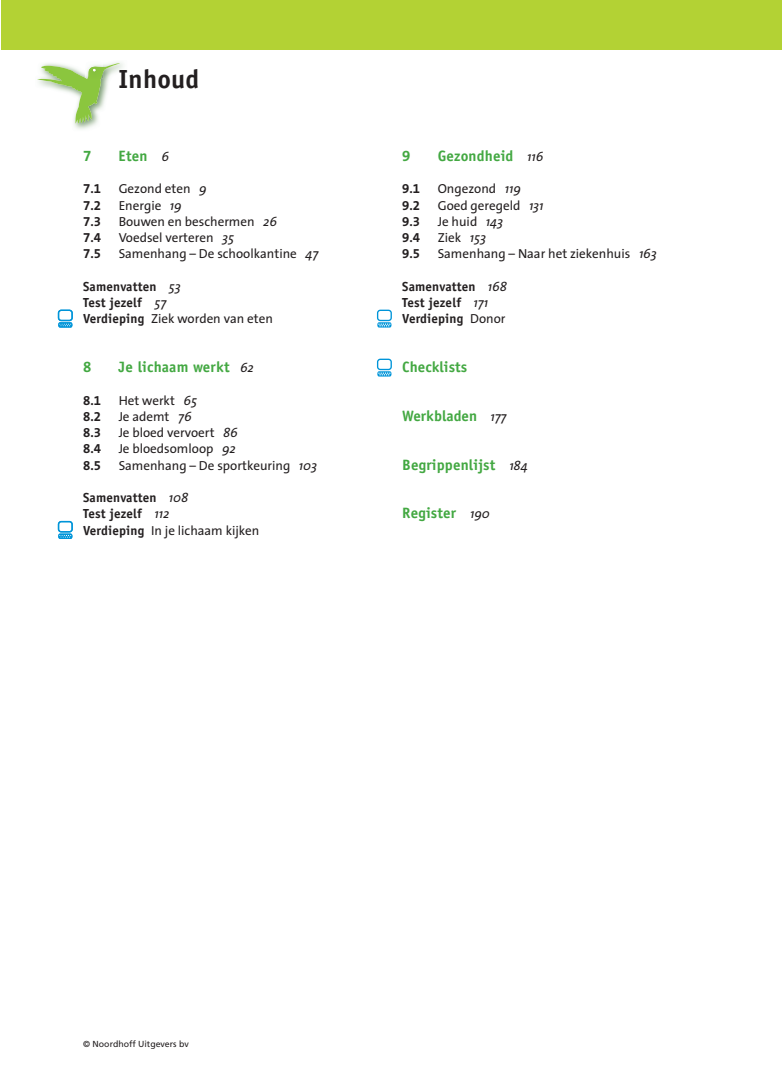
<style>
.page{position:relative;width:782px;height:1088px;background:#fff}
.page>*{position:absolute;margin:0;border:0;box-sizing:border-box;transform-origin:0 0}
.t1{font:700 26.25px "Officina Sans Std";letter-spacing:.01em;color:#231f20}
.t2{font:700 15px "Officina Sans Std";letter-spacing:.01em;color:#43a842}
.t3{font:15px "The Sans Bold Expert";color:#43a842}
.t4{font:13.12px "Thesis Sans";color:#231f20}
.t5{font:700 13.12px/16.2px "Officina Sans Std";letter-spacing:.01em;color:#231f20}
.t6{font:13.12px "The Sans Bold Expert";color:#231f20}
.t7{font:8.75px "Frutiger LT Std";color:#231f20}
.s1{font-family:"Thesis Sans";font-weight:400;font-style:italic;font-size:13.12px;color:#231f20}
.s2{font-style:italic}
.s3{font-family:"Thesis Sans";font-weight:400;font-style:italic}
.s4{font-family:"Officina Sans Std";font-weight:700}
.s5{font-family:"Thesis Sans";font-weight:400}
</style>
<div class="page">
<img style="left:74px;top:62px;width:49px;height:67px">
<img style="left:85px;top:62px;width:18px;height:1px">
<svg style="left:37px;top:63px;width:83px;height:61px"></svg>
<svg style="left:58px;top:310px;width:15px;height:17px"></svg>
<svg style="left:58px;top:521px;width:15px;height:18px"></svg>
<svg style="left:377px;top:310px;width:15px;height:17px"></svg>
<svg style="left:377px;top:359px;width:15px;height:17px"></svg>
<div style="left:2px;top:1px;width:779px;height:49px;background:#b3d234"></div>
<h1 class="t1" style="left:119px;top:62px;width:82px">Inhoud</h1>
<p class="t3" style="left:83px;top:143px;width:10px">7</p>
<p class="t2" style="left:119px;top:146px;width:52px">Eten <span class="s1">6</span></p>
<p class="t6" style="left:83px;top:178px;width:19px">7.1</p>
<p class="t4" style="left:119px;top:178px;width:89px">Gezond eten <span class="s2">9</span></p>
<p class="t6" style="left:83px;top:194px;width:19px">7.2</p>
<p class="t4" style="left:119px;top:194px;width:65px">Energie <span class="s2">19</span></p>
<p class="t6" style="left:83px;top:210px;width:19px">7.3</p>
<p class="t4" style="left:119px;top:210px;width:160px">Bouwen en beschermen <span class="s2">26</span></p>
<p class="t6" style="left:83px;top:227px;width:19px">7.4</p>
<p class="t4" style="left:119px;top:227px;width:117px">Voedsel verteren <span class="s2">35</span></p>
<p class="t6" style="left:83px;top:243px;width:19px">7.5</p>
<p class="t4" style="left:119px;top:243px;width:201px">Samenhang – De schoolkantine <span class="s2">47</span></p>
<p class="t5" style="left:83px;top:278px;width:99px">Samenvatten <span class="s3">53<br></span>Test jezelf <span class="s3">57</span></p>
<p class="t4" style="left:83px;top:308px;width:191px"><span class="s4">Verdieping</span> Ziek worden van eten</p>
<p class="t3" style="left:83px;top:354px;width:10px">8</p>
<p class="t2" style="left:119px;top:358px;width:136px">Je lichaam werkt <span class="s1">62</span></p>
<p class="t6" style="left:83px;top:389px;width:19px">8.1</p>
<p class="t4" style="left:119px;top:389px;width:80px">Het werkt <span class="s2">65</span></p>
<p class="t6" style="left:83px;top:405px;width:19px">8.2</p>
<p class="t4" style="left:119px;top:405px;width:74px">Je ademt <span class="s2">76</span></p>
<p class="t6" style="left:83px;top:422px;width:19px">8.3</p>
<p class="t4" style="left:119px;top:422px;width:120px">Je bloed vervoert <span class="s2">86</span></p>
<p class="t6" style="left:83px;top:438px;width:19px">8.4</p>
<p class="t4" style="left:119px;top:438px;width:118px">Je bloedsomloop <span class="s2">92</span></p>
<p class="t6" style="left:83px;top:454px;width:19px">8.5</p>
<p class="t4" style="left:119px;top:454px;width:200px">Samenhang – De sportkeuring <span class="s2">103</span></p>
<p class="t5" style="left:83px;top:489px;width:106px">Samenvatten <span class="s3">108<br></span>Test jezelf <span class="s3">112</span></p>
<p class="t4" style="left:83px;top:519px;width:178px"><span class="s4">Verdieping</span> In je lichaam kijken</p>
<p class="t3" style="left:402px;top:143px;width:10px">9</p>
<p class="t2" style="left:437px;top:146px;width:107px">Gezondheid <span class="s1">116</span></p>
<p class="t6" style="left:402px;top:178px;width:19px">9.1</p>
<p class="t4" style="left:437px;top:178px;width:85px">Ongezond <span class="s2">119</span></p>
<p class="t6" style="left:402px;top:194px;width:19px">9.2</p>
<p class="t4" style="left:437px;top:194px;width:107px">Goed geregeld <span class="s2">131</span></p>
<p class="t6" style="left:402px;top:210px;width:19px">9.3</p>
<p class="t4" style="left:437px;top:210px;width:67px">Je huid <span class="s2">143</span></p>
<p class="t6" style="left:402px;top:227px;width:19px">9.4</p>
<p class="t4" style="left:437px;top:227px;width:50px">Ziek <span class="s2">153</span></p>
<p class="t6" style="left:402px;top:243px;width:19px">9.5</p>
<p class="t4" style="left:437px;top:243px;width:220px">Samenhang – Naar het ziekenhuis <span class="s2">163</span></p>
<p class="t5" style="left:402px;top:278px;width:106px">Samenvatten <span class="s3">168<br></span>Test jezelf <span class="s3">171<br></span>Verdieping <span class="s5">Donor</span></p>
<p class="t2" style="left:402px;top:358px;width:66px">Checklists</p>
<p class="t2" style="left:402px;top:406px;width:106px">Werkbladen <span class="s1">177</span></p>
<p class="t2" style="left:402px;top:455px;width:127px">Begrippenlijst <span class="s1">184</span></p>
<p class="t2" style="left:402px;top:504px;width:89px">Register <span class="s1">190</span></p>
<p class="t7" style="left:83px;top:1038px;width:107px">© Noordhoff Uitgevers bv</p>
</div>
